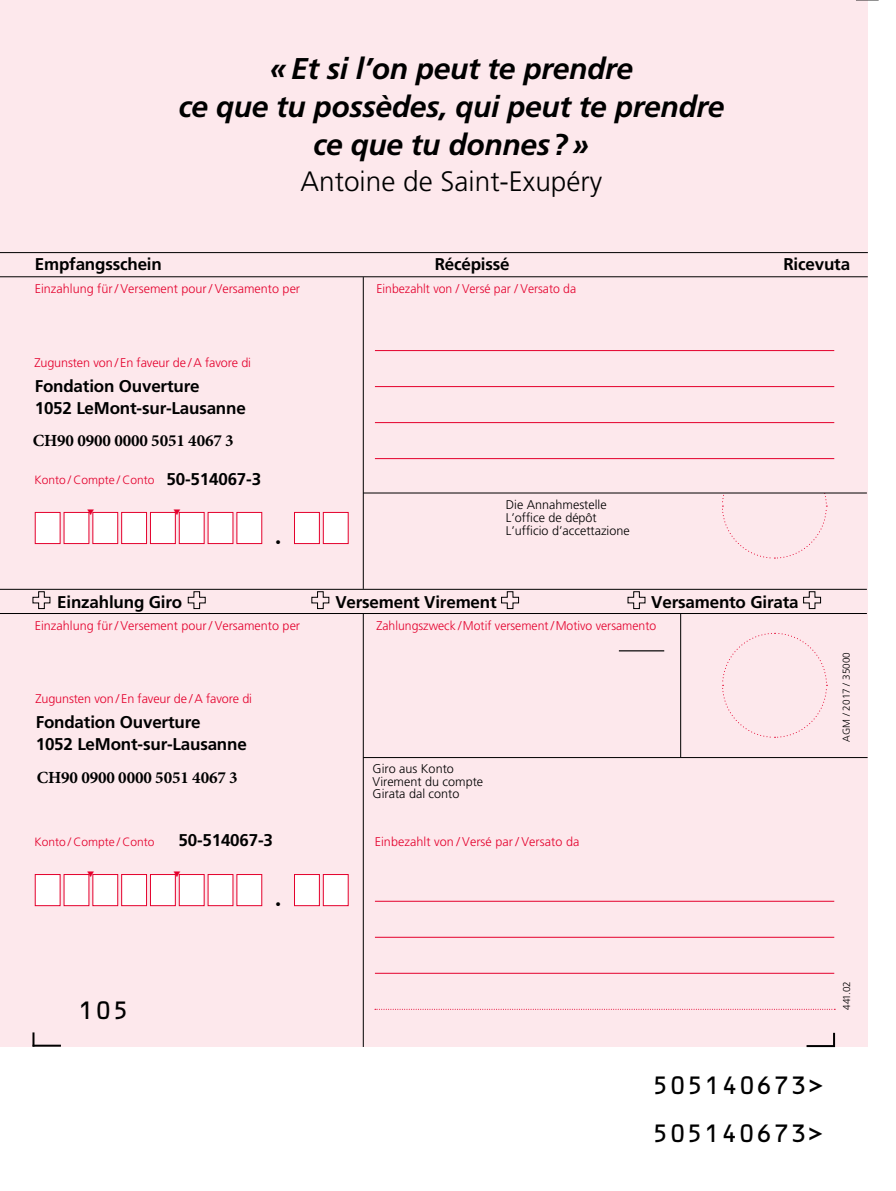
<style>
.page{position:relative;width:896px;height:1191px;background:#fff}
.page>*{position:absolute;margin:0;border:0;box-sizing:border-box;transform-origin:0 0}
.t1{font:italic 700 30px/38px "Frutiger LT Std";letter-spacing:-.01em;color:#000;text-align:center}
.t2{font:300 28px "Frutiger LT Std";color:#000}
.t3{font:24px/48px "OCRB";color:#000}
.t4{font:700 17px/22px "Frutiger LT Std";letter-spacing:-.01em;color:#000}
.t5{font:700 17px "Minion Pro";letter-spacing:-.01em;color:#000}
.t6{font:300 12.6px "Frutiger LT Std";color:#e4002c}
.t7{font:300 12.6px/12.8px "Frutiger LT Std";color:#000}
.t8{font:300 12px "Frutiger LT Std";color:#e4002c}
.t9{font:300 11px "Frutiger LT Std";color:#000}
.t10{font:300 10px "Frutiger LT Std";color:#000}
</style>
<div class="page">
<div style="left:0;top:0;width:868px;height:1046px;background:#fde8ec"></div>
<hr style="left:0;top:613px;width:867px;height:1px;background:#000">
<hr style="left:0;top:589px;width:867px;height:1px;background:#000">
<hr style="left:0;top:276px;width:868px;height:1px;background:#000">
<hr style="left:0;top:252px;width:868px;height:1px;background:#000">
<hr style="left:363px;top:757px;width:504px;height:1px;background:#000">
<hr style="left:363px;top:613px;width:1px;height:434px;background:#000">
<hr style="left:363px;top:277px;width:1px;height:312px;background:#000">
<hr style="left:680px;top:613px;width:1px;height:144px;background:#000">
<svg style="left:32px;top:591px;width:19px;height:18px"></svg>
<svg style="left:187px;top:591px;width:19px;height:18px"></svg>
<svg style="left:311px;top:591px;width:19px;height:18px"></svg>
<svg style="left:501px;top:591px;width:18px;height:18px"></svg>
<svg style="left:627px;top:591px;width:19px;height:18px"></svg>
<svg style="left:803px;top:591px;width:18px;height:18px"></svg>
<svg style="left:32px;top:1032px;width:2px;height:14px"></svg>
<hr style="left:33px;top:1044px;width:28px;height:2px;background:#000">
<svg style="left:833px;top:1032px;width:2px;height:13px"></svg>
<hr style="left:806px;top:1045px;width:29px;height:2px;background:#000">
<svg style="left:856px;top:0;width:22px;height:1px"></svg>
<svg style="left:722px;top:632px;width:105px;height:106px"></svg>
<svg style="left:721px;top:493px;width:106px;height:66px"></svg>
<hr style="left:375px;top:458px;width:459px;height:1px;background:#e4002c">
<hr style="left:375px;top:422px;width:459px;height:1px;background:#e4002c">
<hr style="left:375px;top:386px;width:459px;height:1px;background:#e4002c">
<hr style="left:375px;top:350px;width:459px;height:1px;background:#e4002c">
<hr style="left:363px;top:492px;width:504px;height:1px;background:#000">
<div style="left:35px;top:512px;width:25px;height:31px;background:#fff"></div>
<div style="left:35px;top:512px;width:25px;height:32px;border:1px solid #e4002c"></div>
<div style="left:64px;top:512px;width:25px;height:31px;background:#fff"></div>
<div style="left:64px;top:512px;width:25px;height:32px;border:1px solid #e4002c"></div>
<div style="left:93px;top:512px;width:25px;height:31px;background:#fff"></div>
<div style="left:93px;top:512px;width:25px;height:32px;border:1px solid #e4002c"></div>
<div style="left:122px;top:512px;width:25px;height:31px;background:#fff"></div>
<div style="left:121px;top:512px;width:26px;height:32px;border:1px solid #e4002c"></div>
<div style="left:150px;top:512px;width:25px;height:31px;background:#fff"></div>
<div style="left:150px;top:512px;width:26px;height:32px;border:1px solid #e4002c"></div>
<div style="left:179px;top:512px;width:25px;height:31px;background:#fff"></div>
<div style="left:179px;top:512px;width:25px;height:32px;border:1px solid #e4002c"></div>
<div style="left:208px;top:512px;width:25px;height:31px;background:#fff"></div>
<div style="left:208px;top:512px;width:25px;height:32px;border:1px solid #e4002c"></div>
<div style="left:237px;top:512px;width:25px;height:31px;background:#fff"></div>
<div style="left:237px;top:512px;width:25px;height:32px;border:1px solid #e4002c"></div>
<div style="left:294px;top:512px;width:25px;height:31px;background:#fff"></div>
<div style="left:294px;top:512px;width:26px;height:32px;border:1px solid #e4002c"></div>
<div style="left:323px;top:512px;width:25px;height:31px;background:#fff"></div>
<div style="left:323px;top:512px;width:25px;height:32px;border:1px solid #e4002c"></div>
<div style="left:35px;top:874px;width:25px;height:31px;background:#fff"></div>
<div style="left:35px;top:874px;width:25px;height:32px;border:1px solid #e4002c"></div>
<div style="left:64px;top:874px;width:25px;height:31px;background:#fff"></div>
<div style="left:64px;top:874px;width:25px;height:32px;border:1px solid #e4002c"></div>
<div style="left:93px;top:874px;width:25px;height:31px;background:#fff"></div>
<div style="left:93px;top:874px;width:25px;height:32px;border:1px solid #e4002c"></div>
<div style="left:122px;top:874px;width:25px;height:31px;background:#fff"></div>
<div style="left:121px;top:874px;width:26px;height:32px;border:1px solid #e4002c"></div>
<div style="left:150px;top:874px;width:25px;height:31px;background:#fff"></div>
<div style="left:150px;top:874px;width:26px;height:32px;border:1px solid #e4002c"></div>
<div style="left:179px;top:874px;width:25px;height:31px;background:#fff"></div>
<div style="left:179px;top:874px;width:25px;height:32px;border:1px solid #e4002c"></div>
<div style="left:208px;top:874px;width:25px;height:31px;background:#fff"></div>
<div style="left:208px;top:874px;width:25px;height:32px;border:1px solid #e4002c"></div>
<div style="left:237px;top:874px;width:25px;height:31px;background:#fff"></div>
<div style="left:237px;top:874px;width:25px;height:32px;border:1px solid #e4002c"></div>
<div style="left:294px;top:874px;width:25px;height:31px;background:#fff"></div>
<div style="left:294px;top:874px;width:26px;height:32px;border:1px solid #e4002c"></div>
<div style="left:323px;top:874px;width:25px;height:31px;background:#fff"></div>
<div style="left:323px;top:874px;width:25px;height:32px;border:1px solid #e4002c"></div>
<hr style="left:375px;top:973px;width:459px;height:1px;background:#e4002c">
<hr style="left:375px;top:937px;width:459px;height:1px;background:#e4002c">
<hr style="left:375px;top:901px;width:459px;height:1px;background:#e4002c">
<svg style="left:375px;top:1009px;width:460px;height:1px"></svg>
<hr style="left:619px;top:650px;width:45px;height:1px;background:#000">
<svg style="left:88px;top:511px;width:6px;height:4px"></svg>
<svg style="left:174px;top:511px;width:6px;height:4px"></svg>
<svg style="left:88px;top:874px;width:6px;height:3px"></svg>
<svg style="left:174px;top:874px;width:6px;height:3px"></svg>
<h1 class="t1" style="left:178px;top:50px;width:547px">«Et si l’on peut te prendre<br>ce que tu possèdes, qui peut te prendre ce que tu donnes?»</h1>
<h2 class="t2" style="left:300px;top:166px;width:303px">Antoine de Saint-Exupéry</h2>
<h3 class="t4" style="left:35px;top:253px;width:128px">Empfangsschein</h3>
<h3 class="t4" style="left:435px;top:253px;width:77px">Récépissé</h3>
<h3 class="t4" style="left:783px;top:253px;width:68px">Ricevuta</h3>
<p class="t6" style="left:35px;top:281px;width:267px">Einzahlung für / Versement pour / Versamento per</p>
<p class="t6" style="left:376px;top:281px;width:201px">Einbezahlt von / Versé par / Versato da</p>
<p class="t6" style="left:34px;top:356px;width:218px">Zugunsten von / En faveur de / A favore di</p>
<h3 class="t4" style="left:35px;top:375px;width:213px">Fondation Ouverture<br>1052 LeMont-sur-Lausanne</h3>
<h3 class="t5" style="left:33px;top:428px;width:202px">CH90 0900 0000 5051 4067 3</h3>
<p class="t8" style="left:34px;top:473px;width:121px">Konto / Compte / Conto</p>
<h3 class="t4" style="left:167px;top:468px;width:96px">50-514067-3</h3>
<p class="t9" style="left:275px;top:536px;width:7px">•</p>
<p class="t7" style="left:506px;top:498px;width:125px">Die Annahmestelle<br>L’office de dépôt<br>L’ufficio d’accettazione</p>
<h3 class="t4" style="left:57px;top:591px;width:126px">Einzahlung Giro</h3>
<h3 class="t4" style="left:335px;top:591px;width:163px">Versement Virement</h3>
<h3 class="t4" style="left:651px;top:591px;width:149px">Versamento Girata</h3>
<p class="t6" style="left:35px;top:619px;width:267px">Einzahlung für / Versement pour / Versamento per</p>
<p class="t6" style="left:376px;top:619px;width:281px">Zahlungszweck / Motif versement / Motivo versamento</p>
<p class="t6" style="left:35px;top:691px;width:218px">Zugunsten von / En faveur de / A favore di</p>
<h3 class="t4" style="left:36px;top:711px;width:213px">Fondation Ouverture<br>1052 LeMont-sur-Lausanne</h3>
<h3 class="t5" style="left:37px;top:766px;width:202px">CH90 0900 0000 5051 4067 3</h3>
<p class="t8" style="left:34px;top:834px;width:121px">Konto / Compte / Conto</p>
<h3 class="t4" style="left:178px;top:828px;width:96px">50-514067-3</h3>
<p class="t9" style="left:275px;top:898px;width:7px">•</p>
<p class="t7" style="left:373px;top:762px;width:112px">Giro aus Konto<br>Virement du compte<br>Girata dal conto</p>
<p class="t6" style="left:375px;top:834px;width:206px">Einbezahlt von / Versé par / Versato da</p>
<p class="t10" style="left:841px;top:741px;width:91px;rotate:-90deg">AGM / 2017 / 35000</p>
<h3 class="t3" style="left:78px;top:987px;width:53px">105</h3>
<p class="t10" style="left:841px;top:1010px;width:30px;rotate:-90deg">441.02</p>
<h3 class="t3" style="left:652px;top:1061px;width:175px">505140673&gt;<br>505140673&gt;</h3>
</div>
